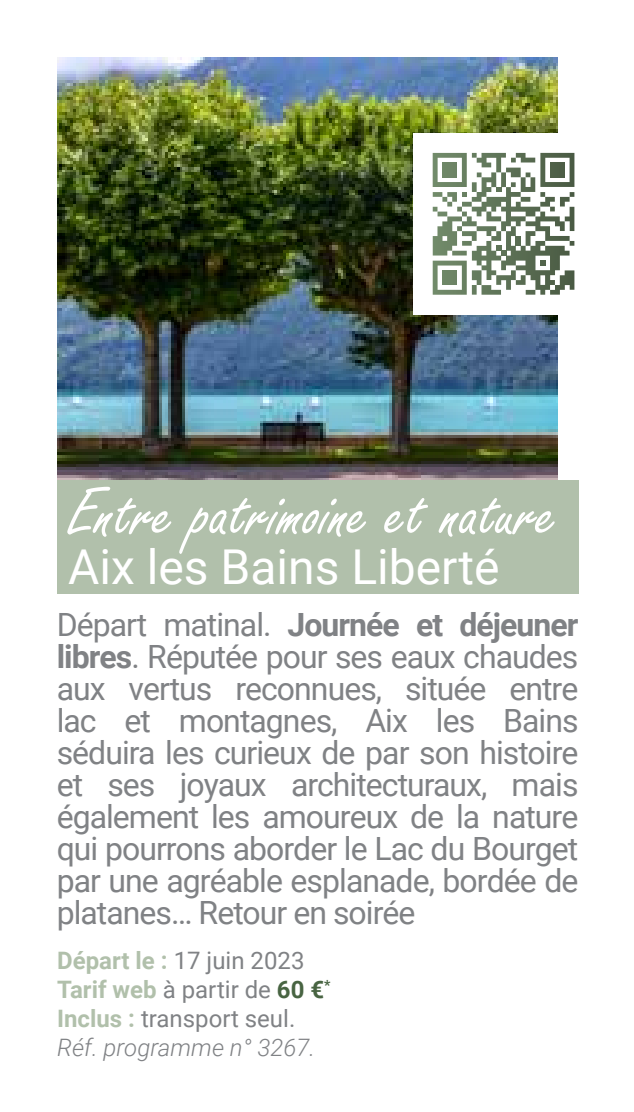
<style>
.page{position:relative;width:634px;height:1112px;background:#fff}
.page>*{position:absolute;margin:0;border:0;box-sizing:border-box;transform-origin:0 0}
.t1{font:72px "Freestyle Script";color:#fff}
.t2{font:48px "Roboto";color:#fff}
.t3{font:32px/32px "Roboto";letter-spacing:-.03em;color:#808285;text-align:justify}
.t4{font:24px/28.8px "Roboto";color:#808285}
.s1{font-weight:700}
.s2{font-weight:700;color:#b1c0ab}
.s3{font-weight:700;color:#486442}
.s4{font-weight:300;font-style:italic}
</style>
<div class="page">
<img style="left:57px;top:57px;width:501px;height:423px">
<div style="left:57px;top:480px;width:521px;height:114px;background:#b1c0ab"></div>
<div style="left:413px;top:133px;width:181px;height:181px;background:#fff"></div>
<svg style="left:433px;top:153px;width:141px;height:142px"></svg>
<div style="left:442px;top:270px;width:15px;height:15px;background:#6e8666"></div>
<div style="left:550px;top:163px;width:14px;height:14px;background:#4e5f47"></div>
<div style="left:442px;top:163px;width:15px;height:14px;background:#6e8666"></div>
<h1 class="t1" style="left:68px;top:474px;width:491px">Entre patrimoine et nature</h1>
<h2 class="t2" style="left:68px;top:532px;width:433px">Aix les Bains Liberté</h2>
<p class="t3" style="left:57px;top:607px;width:523px">Départ matinal. <span class="s1">Journée et déjeuner libres</span>. Réputée pour ses eaux chaudes aux vertus reconnues, située entre lac et montagnes, Aix les Bains séduira les curieux de par son histoire et ses joyaux architecturaux, mais également les amoureux de la nature qui pourrons aborder le Lac du Bourget par une agréable esplanade, bordée de platanes… Retour en soirée</p>
<p class="t4" style="left:57px;top:945px;width:275px"><span class="s2">Départ le :</span> 17 juin 2023<br><span class="s2">Tarif web</span> à partir de <span class="s3">60 €</span><sup>*<br></sup><span class="s2">Inclus :</span> transport seul.<br><span class="s4">Réf. programme n° 3267.</span></p>
</div>
